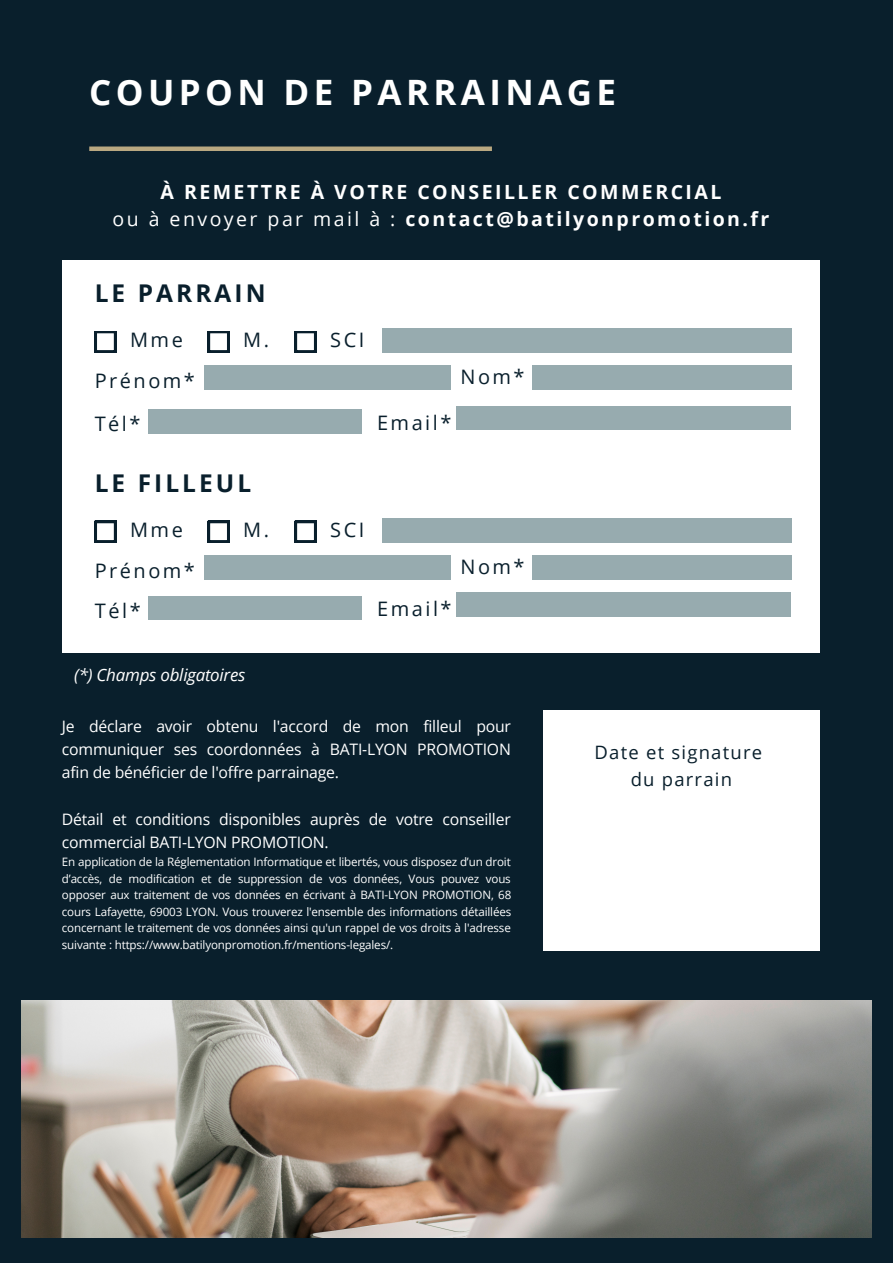
<style>
.page{position:relative;width:893px;height:1264px;background:#fff}
.page>*{position:absolute;margin:0;border:0;box-sizing:border-box;transform-origin:0 0}
.t1{font:700 34.95px "Open Sans";letter-spacing:.125em;color:#fff}
.t2{font:700 24.45px "Open Sans";letter-spacing:.125em;color:#091f2c}
.t3{font:19.95px/40.5px "Open Sans";letter-spacing:.125em;color:#091f2c}
.t4{font:700 19.5px/27px "Open Sans";letter-spacing:.125em;color:#fff;text-align:center}
.t5{font:18.45px/27px "Open Sans";letter-spacing:.065em;color:#091f2c;text-align:center}
.t6{font:italic 16.95px "Open Sans";letter-spacing:-.015em;color:#fff}
.t7{font:15.75px/23.2px "Open Sans";letter-spacing:-.015em;color:#fff;text-align:justify}
.t8{font:11.55px/16.5px "Open Sans";letter-spacing:-.015em;color:#fff;text-align:justify}
.s1{font-weight:400}
</style>
<div class="page">
<div style="left:0;top:0;width:892px;height:1262px;background:#091f2c"></div>
<img style="left:22px;top:1000px;width:849px;height:237px">
<div style="left:89px;top:146px;width:403px;height:5px;background:#b9a881"></div>
<div style="left:62px;top:260px;width:757px;height:392px;background:#fff"></div>
<svg style="left:95px;top:331px;width:21px;height:21px"></svg>
<svg style="left:208px;top:331px;width:21px;height:21px"></svg>
<svg style="left:295px;top:331px;width:21px;height:21px"></svg>
<div style="left:382px;top:328px;width:409px;height:24px;background:#97abaf"></div>
<div style="left:204px;top:365px;width:247px;height:24px;background:#97abaf"></div>
<div style="left:532px;top:365px;width:259px;height:24px;background:#97abaf"></div>
<svg style="left:95px;top:521px;width:21px;height:21px"></svg>
<svg style="left:208px;top:521px;width:21px;height:21px"></svg>
<svg style="left:295px;top:521px;width:21px;height:21px"></svg>
<div style="left:382px;top:518px;width:409px;height:24px;background:#97abaf"></div>
<div style="left:204px;top:555px;width:247px;height:24px;background:#97abaf"></div>
<div style="left:532px;top:555px;width:259px;height:24px;background:#97abaf"></div>
<div style="left:148px;top:596px;width:213px;height:23px;background:#97abaf"></div>
<div style="left:456px;top:592px;width:335px;height:24px;background:#97abaf"></div>
<div style="left:543px;top:710px;width:276px;height:240px;background:#fff"></div>
<div style="left:148px;top:409px;width:213px;height:24px;background:#97abaf"></div>
<div style="left:456px;top:406px;width:334px;height:24px;background:#97abaf"></div>
<h1 class="t1" style="left:89px;top:68px;width:528px">COUPON DE PARRAINAGE</h1>
<h3 class="t4" style="left:113px;top:178px;width:658px">À REMETTRE À VOTRE CONSEILLER COMMERCIAL<br><span class="s1">ou à envoyer par mail à :</span> contact@batilyonpromotion.fr</h3>
<h2 class="t2" style="left:95px;top:275px;width:172px">LE PARRAIN</h2>
<h3 class="t3" style="left:130px;top:319px;width:54px">Mme</h3>
<h3 class="t3" style="left:330px;top:319px;width:36px">SCI</h3>
<h3 class="t3" style="left:243px;top:319px;width:27px">M.</h3>
<h3 class="t3" style="left:95px;top:359px;width:102px">Prénom*</h3>
<h3 class="t3" style="left:95px;top:403px;width:47px">Tél*</h3>
<h3 class="t3" style="left:377px;top:402px;width:76px">Email*</h3>
<h3 class="t3" style="left:460px;top:356px;width:66px">Nom*</h3>
<h2 class="t2" style="left:95px;top:465px;width:158px">LE FILLEUL</h2>
<h3 class="t3" style="left:130px;top:509px;width:54px">Mme</h3>
<h3 class="t3" style="left:330px;top:509px;width:36px">SCI</h3>
<h3 class="t3" style="left:243px;top:509px;width:27px">M.</h3>
<h3 class="t3" style="left:95px;top:549px;width:102px">Prénom*<br>Tél*</h3>
<h3 class="t3" style="left:377px;top:588px;width:76px">Email*</h3>
<h3 class="t3" style="left:460px;top:546px;width:66px">Nom*</h3>
<h3 class="t6" style="left:74px;top:663px;width:173px">(*) Champs obligatoires</h3>
<h3 class="t7" style="left:62px;top:714px;width:450px">Je déclare avoir obtenu l'accord de mon filleul pour communiquer ses coordonnées à BATI-LYON PROMOTION afin de bénéficier de l'offre parrainage.</h3>
<h3 class="t7" style="left:62px;top:807px;width:450px">Détail et conditions disponibles auprès de votre conseiller commercial BATI-LYON PROMOTION.</h3>
<p class="t8" style="left:62px;top:853px;width:451px">En application de la Réglementation Informatique et libertés, vous disposez d’un droit d’accès, de modification et de suppression de vos données, Vous pouvez vous opposer aux traitement de vos données en écrivant à BATI-LYON PROMOTION, 68 cours Lafayette, 69003 LYON. Vous trouverez l'ensemble des informations détaillées concernant le traitement de vos données ainsi qu'un rappel de vos droits à l'adresse suivante : https://www.batilyonpromotion.fr/mentions-legales/.</p>
<h3 class="t5" style="left:594px;top:738px;width:169px">Date et signature du parrain</h3>
</div>
